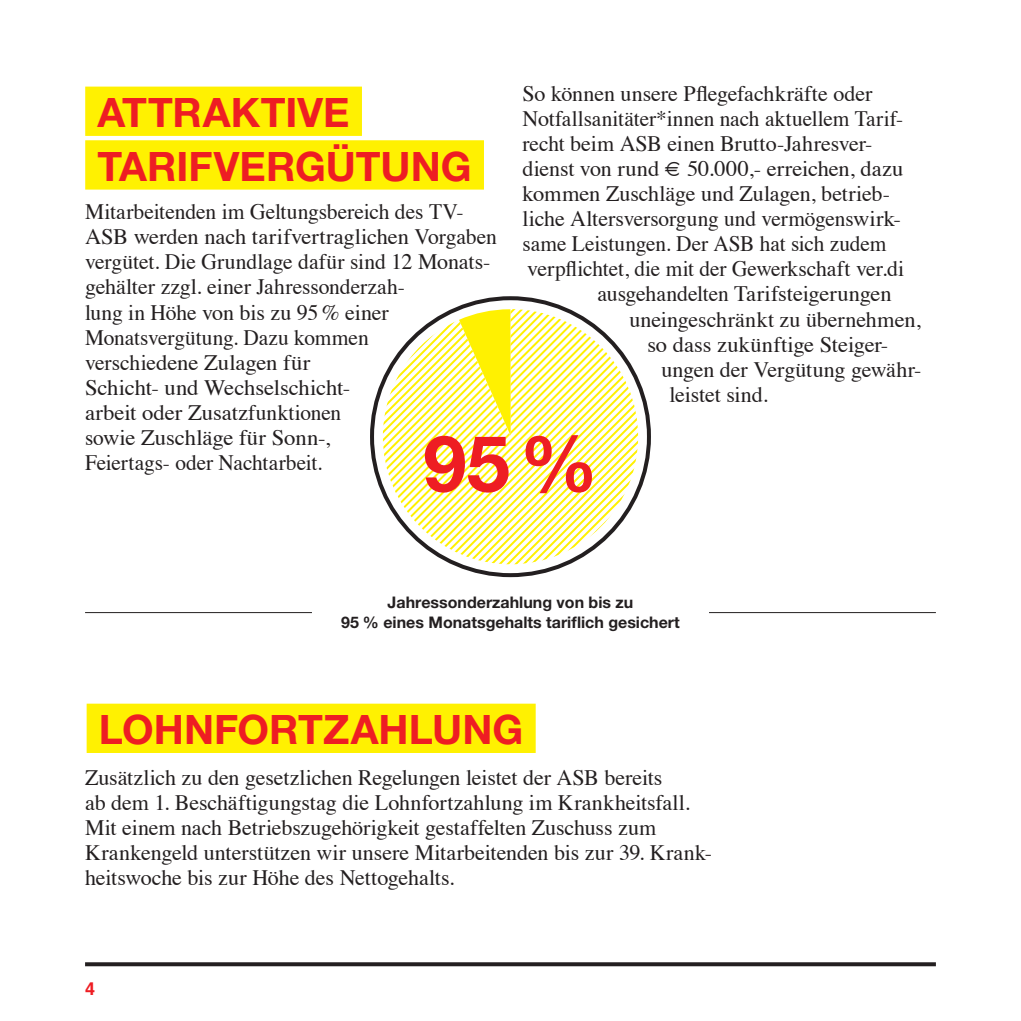
<style>
.page{position:relative;width:1021px;height:1021px;background:#fff}
.page>*{position:absolute;margin:0;border:0;box-sizing:border-box;transform-origin:0 0}
.t1{font:700 78px "Helvetica Neue LT Pro";color:#ee1d23}
.t2{font:700 40.6px/53.6px "Helvetica Neue LT Pro";color:#ee1d23}
.t3{font:22px/25px "Times";letter-spacing:-.005em;color:#231f20}
.t4{font:700 18px "Helvetica";color:#ee1d23}
.t5{font:700 16px/20px "Helvetica Neue LT Pro";color:#231f20;text-align:center}
</style>
<div class="page">
<svg style="left:419px;top:309px;width:219px;height:255px"></svg>
<div style="left:87px;top:703px;width:448px;height:50px;background:#fff101"></div>
<div style="left:85px;top:87px;width:277px;height:49px;background:#fff101"></div>
<div style="left:85px;top:140px;width:399px;height:50px;background:#fff101"></div>
<hr style="left:709px;top:612px;width:226px;height:1px;background:#231f20">
<hr style="left:85px;top:612px;width:227px;height:1px;background:#231f20">
<svg style="left:85px;top:962px;width:850px;height:4px;background:#312e2f"></svg>
<p class="t3" style="left:522px;top:80px;width:351px">So können unsere Pflegefachkräfte oder</p>
<p class="t3" style="left:522px;top:105px;width:382px">Notfallsanitäter*innen nach aktuellem Tarif-</p>
<p class="t3" style="left:522px;top:130px;width:351px">recht beim ASB einen Brutto-Jahresver-</p>
<p class="t3" style="left:522px;top:155px;width:382px">dienst von rund € 50.000,- erreichen, dazu</p>
<p class="t3" style="left:522px;top:180px;width:369px">kommen Zuschläge und Zulagen, betrieb-</p>
<p class="t3" style="left:522px;top:205px;width:380px">liche Altersversorgung und vermögenswirk-</p>
<p class="t3" style="left:522px;top:230px;width:365px">same Leistungen. Der ASB hat sich zudem</p>
<p class="t3" style="left:527px;top:255px;width:378px">verpflichtet, die mit der Gewerkschaft ver.di</p>
<p class="t3" style="left:597px;top:280px;width:296px">ausgehandelten Tarifsteigerungen</p>
<p class="t3" style="left:629px;top:305px;width:293px">uneingeschränkt zu übernehmen,</p>
<p class="t3" style="left:647px;top:330px;width:242px">so dass zukünftige Steiger-</p>
<p class="t3" style="left:661px;top:355px;width:261px">ungen der Vergütung gewähr-</p>
<p class="t3" style="left:669px;top:380px;width:100px">leistet sind.</p>
<h1 class="t1" style="left:423px;top:415px;width:176px">95%</h1>
<h2 class="t2" style="left:98px;top:85px;width:375px">ATTRAKTIVE<br>TARIFVERGÜTUNG</h2>
<p class="t3" style="left:85px;top:198px;width:413px">Mitarbeitenden im Geltungsbereich des TV-ASB werden nach tarifvertraglichen Vorgaben vergütet. Die Grundlage dafür sind 12 Monats&shy;gehälter zzgl. einer Jahressonderzah-<br>lung in Höhe von bis zu 95% einer Monatsvergütung. Dazu kommen<br>verschiedene Zulagen für<br>Schicht- und Wechselschicht-<br>arbeit oder Zusatzfunktionen<br>sowie Zuschläge für Sonn-,<br>Feiertags- oder Nachtarbeit.</p>
<p class="t5" style="left:341px;top:592px;width:340px">Jahressonderzahlung von bis zu<br>95 % eines Monatsgehalts tariflich gesichert</p>
<h2 class="t2" style="left:99px;top:702px;width:426px">LOHNFORTZAHLUNG</h2>
<p class="t3" style="left:85px;top:762px;width:628px">Zusätzlich zu den gesetzlichen Regelungen leistet der ASB bereits<br>ab dem 1. Beschäftigungstag die Lohnfortzahlung im Krankheitsfall.<br>Mit einem nach Betriebszugehörigkeit gestaffelten Zuschuss zum Krankengeld unterstützen wir unsere Mitarbeitenden bis zur 39. Krank&shy;heitswoche bis zur Höhe des Nettogehalts.</p>
<p class="t4" style="left:85px;top:973px;width:12px">4</p>
</div>
